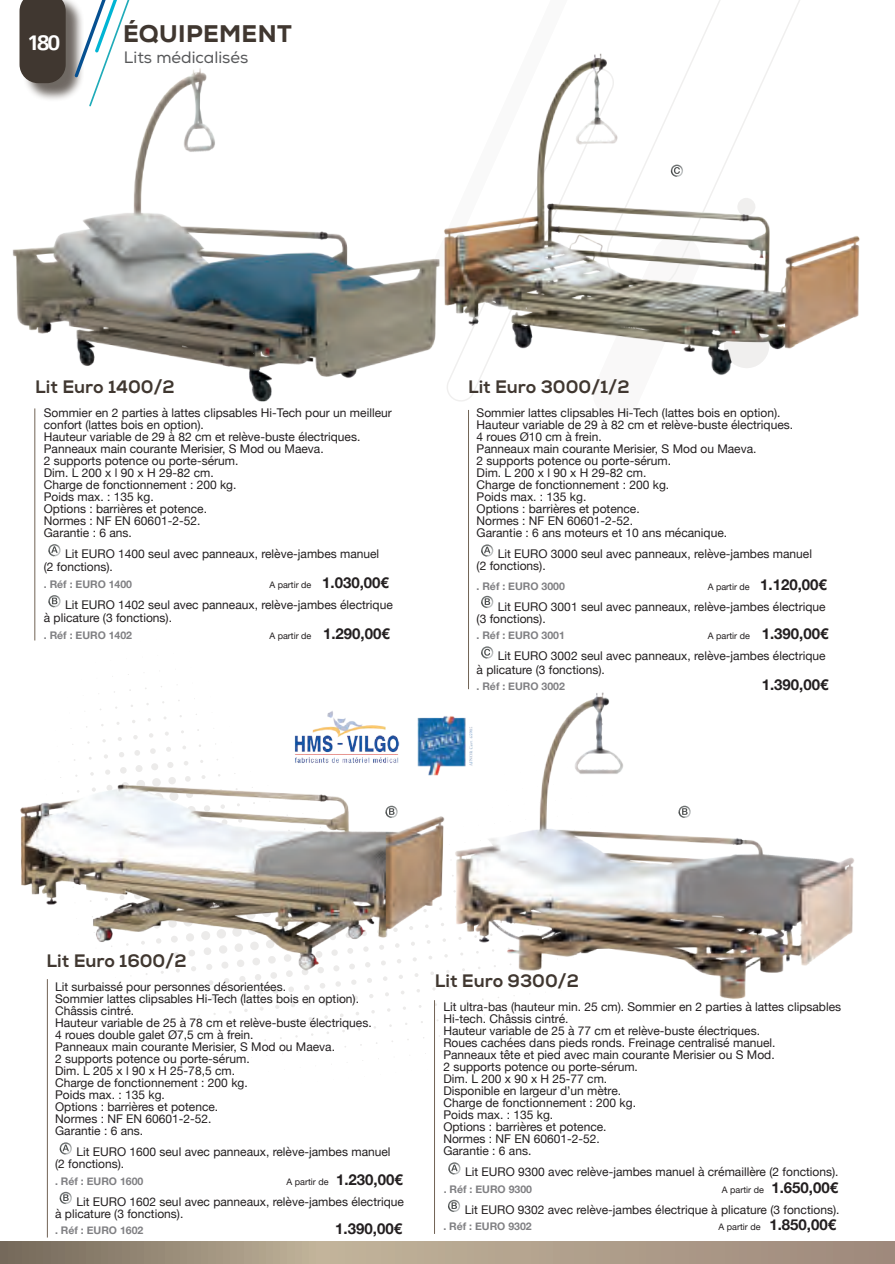
<style>
.page{position:relative;width:895px;height:1264px;background:#fff}
.page>*{position:absolute;margin:0;border:0;box-sizing:border-box;transform-origin:0 0}
.t1{font:800 24px "Nexa";letter-spacing:.015em;color:#403730}
.t2{font:500 23.85px "Colaborate";color:#fff}
.t3{font:800 18px "Nexa";color:#403730}
.t4{font:16.5px "Nexa";color:#57585a}
.t5{font:700 15px "Helvetica Neue";color:#231f20}
.t6{font:12px/12px "Helvetica Neue";color:#231f20}
.t7{font:700 10.5px "Helvetica Neue";color:#808083}
.t8{font:9px "Helvetica Neue";color:#231f20}
.s1{font-weight:700;font-size:15px}
</style>
<div class="page">
<svg style="left:0;top:1241px;width:895px;height:22px"></svg>
<div style="left:22px;top:0;width:62px;height:102px;background:#403730;opacity:.75"></div>
<div style="left:20px;top:0;width:46px;height:64px;background:#403730"></div>
<svg style="left:74px;top:0;width:56px;height:64px"></svg>
<svg style="left:324px;top:1015px;width:4px;height:4px"></svg>
<svg style="left:385px;top:992px;width:4px;height:4px"></svg>
<svg style="left:369px;top:994px;width:4px;height:4px"></svg>
<svg style="left:353px;top:996px;width:5px;height:4px"></svg>
<svg style="left:338px;top:997px;width:4px;height:5px"></svg>
<svg style="left:322px;top:999px;width:5px;height:4px"></svg>
<svg style="left:306px;top:1001px;width:5px;height:4px"></svg>
<svg style="left:291px;top:1003px;width:4px;height:4px"></svg>
<svg style="left:275px;top:1005px;width:4px;height:4px"></svg>
<svg style="left:415px;top:973px;width:3px;height:4px"></svg>
<svg style="left:399px;top:975px;width:4px;height:4px"></svg>
<svg style="left:383px;top:976px;width:4px;height:5px"></svg>
<svg style="left:367px;top:978px;width:5px;height:5px"></svg>
<svg style="left:351px;top:980px;width:5px;height:5px"></svg>
<svg style="left:336px;top:981px;width:5px;height:5px"></svg>
<svg style="left:320px;top:983px;width:5px;height:5px"></svg>
<svg style="left:304px;top:985px;width:6px;height:5px"></svg>
<svg style="left:288px;top:987px;width:6px;height:5px"></svg>
<svg style="left:273px;top:988px;width:5px;height:6px"></svg>
<svg style="left:257px;top:990px;width:5px;height:5px"></svg>
<svg style="left:242px;top:992px;width:5px;height:5px"></svg>
<svg style="left:226px;top:994px;width:5px;height:4px"></svg>
<div style="left:317px;top:966px;width:7px;height:7px;background:#ecebea;border-radius:50%"></div>
<div style="left:301px;top:968px;width:8px;height:7px;background:#ecebea;border-radius:50%"></div>
<div style="left:286px;top:970px;width:7px;height:7px;background:#ecebea;border-radius:50%"></div>
<svg style="left:270px;top:971px;width:7px;height:8px"></svg>
<div style="left:255px;top:973px;width:6px;height:7px;background:#ecebea;border-radius:50%"></div>
<svg style="left:239px;top:975px;width:7px;height:7px"></svg>
<svg style="left:224px;top:978px;width:5px;height:5px"></svg>
<svg style="left:209px;top:980px;width:4px;height:5px"></svg>
<svg style="left:202px;top:775px;width:3px;height:4px"></svg>
<div style="left:185px;top:775px;width:6px;height:7px;background:#ecebea;border-radius:50%"></div>
<svg style="left:168px;top:776px;width:8px;height:8px"></svg>
<svg style="left:184px;top:761px;width:4px;height:4px"></svg>
<div style="left:167px;top:761px;width:7px;height:7px;background:#ecebea;border-radius:50%"></div>
<div style="left:151px;top:763px;width:7px;height:7px;background:#ecebea;border-radius:50%"></div>
<div style="left:135px;top:764px;width:8px;height:8px;background:#ecebea;border-radius:50%"></div>
<svg style="left:120px;top:766px;width:7px;height:7px"></svg>
<svg style="left:105px;top:770px;width:5px;height:4px"></svg>
<svg style="left:166px;top:747px;width:5px;height:5px"></svg>
<svg style="left:150px;top:748px;width:6px;height:6px"></svg>
<div style="left:134px;top:749px;width:6px;height:7px;background:#ecebea;border-radius:50%"></div>
<svg style="left:119px;top:752px;width:5px;height:5px"></svg>
<svg style="left:104px;top:754px;width:4px;height:4px"></svg>
<svg style="left:149px;top:733px;width:4px;height:4px"></svg>
<svg style="left:133px;top:735px;width:5px;height:4px"></svg>
<svg style="left:118px;top:737px;width:4px;height:4px"></svg>
<svg style="left:48px;top:544px;width:13px;height:12px"></svg>
<svg style="left:48px;top:595px;width:13px;height:12px"></svg>
<svg style="left:60px;top:1142px;width:12px;height:12px"></svg>
<svg style="left:60px;top:1191px;width:12px;height:13px"></svg>
<svg style="left:481px;top:544px;width:12px;height:12px"></svg>
<svg style="left:481px;top:596px;width:12px;height:12px"></svg>
<svg style="left:481px;top:646px;width:12px;height:12px"></svg>
<svg style="left:448px;top:1162px;width:12px;height:12px"></svg>
<svg style="left:448px;top:1199px;width:12px;height:12px"></svg>
<hr style="left:468px;top:410px;width:1px;height:279px;background:#716355">
<img style="left:445px;top:50px;width:415px;height:327px">
<hr style="left:34px;top:408px;width:1px;height:232px;background:#716355">
<hr style="left:47px;top:979px;width:1px;height:258px;background:#716355">
<img style="left:294px;top:711px;width:106px;height:52px">
<img style="left:454px;top:689px;width:400px;height:311px">
<hr style="left:434px;top:1000px;width:1px;height:233px;background:#716355">
<img style="left:20px;top:780px;width:427px;height:192px">
<svg style="left:385px;top:805px;width:13px;height:13px"></svg>
<img style="left:12px;top:64px;width:433px;height:338px">
<svg style="left:671px;top:165px;width:12px;height:12px"></svg>
<img style="left:417px;top:716px;width:56px;height:59px">
<svg style="left:678px;top:805px;width:13px;height:13px"></svg>
<h2 class="t2" style="left:26px;top:30px;width:35px">180</h2>
<h1 class="t1" style="left:123px;top:19px;width:170px">ÉQUIPEMENT</h1>
<h3 class="t4" style="left:124px;top:48px;width:126px">Lits médicalisés</h3>
<h3 class="t3" style="left:35px;top:375px;width:141px">Lit Euro 1400/2</h3>
<p class="t6" style="left:44px;top:407px;width:349px">Sommier en 2 parties à lattes clipsables Hi-Tech pour un meilleur confort (lattes bois en option).<br>Hauteur variable de 29 à 82 cm et relève-buste électriques.<br>Panneaux main courante Merisier, S Mod ou Maeva.<br>2 supports potence ou porte-sérum.<br>Dim. L 200 x l 90 x H 29-82 cm.<br>Charge de fonctionnement : 200 kg.<br>Poids max. : 135 kg.<br>Options : barrières et potence.<br>Normes : NF EN 60601-2-52.<br>Garantie : 6 ans.</p>
<p class="t6" style="left:44px;top:547px;width:337px;line-height:13.5px;text-indent:21px">Lit EURO 1400 seul avec panneaux, relève-jambes manuel (2 fonctions).</p>
<p class="t7" style="left:44px;top:577px;width:90px">. Réf : EURO 1400</p>
<p class="t8" style="left:269px;top:578px;width:121px">A partir de <span class="s1">1.030,00€</span></p>
<p class="t6" style="left:44px;top:598px;width:350px;line-height:13.5px;text-indent:21px">Lit EURO 1402 seul avec panneaux, relève-jambes électrique à plicature (3 fonctions).</p>
<p class="t7" style="left:44px;top:628px;width:90px">. Réf : EURO 1402</p>
<p class="t8" style="left:269px;top:629px;width:122px">A partir de <span class="s1">1.290,00€</span></p>
<h3 class="t3" style="left:468px;top:376px;width:163px">Lit Euro 3000/1/2</h3>
<p class="t6" style="left:476px;top:407px;width:318px">Sommier lattes clipsables Hi-Tech (lattes bois en option).<br>Hauteur variable de 29 à 82 cm et relève-buste électriques.<br>4 roues Ø10 cm à frein.<br>Panneaux main courante Merisier, S Mod ou Maeva.<br>2 supports potence ou porte-sérum.<br>Dim. L 200 x l 90 x H 29-82 cm.<br>Charge de fonctionnement : 200 kg.<br>Poids max. : 135 kg.<br>Options : barrières et potence.<br>Normes : NF EN 60601-2-52.<br>Garantie : 6 ans moteurs et 10 ans mécanique.</p>
<p class="t6" style="left:476px;top:548px;width:337px;text-indent:21px">Lit EURO 3000 seul avec panneaux, relève-jambes manuel (2 fonctions).</p>
<p class="t7" style="left:476px;top:579px;width:90px">. Réf : EURO 3000</p>
<p class="t8" style="left:708px;top:580px;width:121px">A partir de <span class="s1">1.120,00€</span></p>
<p class="t6" style="left:476px;top:601px;width:350px;text-indent:21px">Lit EURO 3001 seul avec panneaux, relève-jambes électrique (3 fonctions).</p>
<p class="t7" style="left:476px;top:629px;width:90px">. Réf : EURO 3001</p>
<p class="t8" style="left:708px;top:629px;width:122px">A partir de <span class="s1">1.390,00€</span></p>
<p class="t6" style="left:476px;top:649px;width:350px;line-height:13.5px;text-indent:21px">Lit EURO 3002 seul avec panneaux, relève-jambes électrique à plicature (3 fonctions).</p>
<p class="t7" style="left:476px;top:680px;width:90px">. Réf : EURO 3002</p>
<p class="t5" style="left:762px;top:675px;width:68px">1.390,00€</p>
<h3 class="t3" style="left:47px;top:949px;width:141px">Lit Euro 1600/2</h3>
<p class="t6" style="left:55px;top:981px;width:318px">Lit surbaissé pour personnes désorientées.<br>Sommier lattes clipsables Hi-Tech (lattes bois en option).<br>Châssis cintré.<br>Hauteur variable de 25 à 78 cm et relève-buste électriques.<br>4 roues double galet Ø7,5 cm à frein.<br>Panneaux main courante Merisier, S Mod ou Maeva.<br>2 supports potence ou porte-sérum.<br>Dim. L 205 x l 90 x H 25-78,5 cm.<br>Charge de fonctionnement : 200 kg.<br>Poids max. : 135 kg.<br>Options : barrières et potence.<br>Normes : NF EN 60601-2-52.<br>Garantie : 6 ans.</p>
<p class="t6" style="left:55px;top:1146px;width:337px;text-indent:21px">Lit EURO 1600 seul avec panneaux, relève-jambes manuel (2 fonctions).</p>
<p class="t7" style="left:55px;top:1174px;width:90px">. Réf : EURO 1600</p>
<p class="t8" style="left:286px;top:1174px;width:118px">A partir de <span class="s1">1.230,00€</span></p>
<p class="t6" style="left:55px;top:1195px;width:350px;text-indent:21px">Lit EURO 1602 seul avec panneaux, relève-jambes électrique à plicature (3 fonctions).</p>
<p class="t7" style="left:55px;top:1223px;width:90px">. Réf : EURO 1602</p>
<p class="t5" style="left:335px;top:1219px;width:68px">1.390,00€</p>
<h3 class="t3" style="left:435px;top:969px;width:146px">Lit Euro 9300/2</h3>
<p class="t6" style="left:443px;top:1001px;width:399px">Lit ultra-bas (hauteur min. 25 cm). Sommier en 2 parties à lattes clipsables Hi-tech. Châssis cintré.<br>Hauteur variable de 25 à 77 cm et relève-buste électriques.<br>Roues cachées dans pieds ronds. Freinage centralisé manuel.<br>Panneaux tête et pied avec main courante Merisier ou S Mod.<br>2 supports potence ou porte-sérum.<br>Dim. L 200 x 90 x H 25-77 cm.<br>Disponible en largeur d’un mètre.<br>Charge de fonctionnement : 200 kg.<br>Poids max. : 135 kg.<br>Options : barrières et potence.<br>Normes : NF EN 60601-2-52.<br>Garantie : 6 ans.</p>
<p class="t6" style="left:465px;top:1166px;width:375px">Lit EURO 9300 avec relève-jambes manuel à crémaillère (2 fonctions).</p>
<p class="t7" style="left:444px;top:1182px;width:90px">. Réf : EURO 9300</p>
<p class="t8" style="left:722px;top:1182px;width:118px">A partir de <span class="s1">1.650,00€</span></p>
<p class="t6" style="left:465px;top:1203px;width:376px">Lit EURO 9302 avec relève-jambes électrique à plicature (3 fonctions).</p>
<p class="t7" style="left:443px;top:1219px;width:90px">. Réf : EURO 9302</p>
<p class="t8" style="left:718px;top:1220px;width:119px">A partir de <span class="s1">1.850,00€</span></p>
</div>
